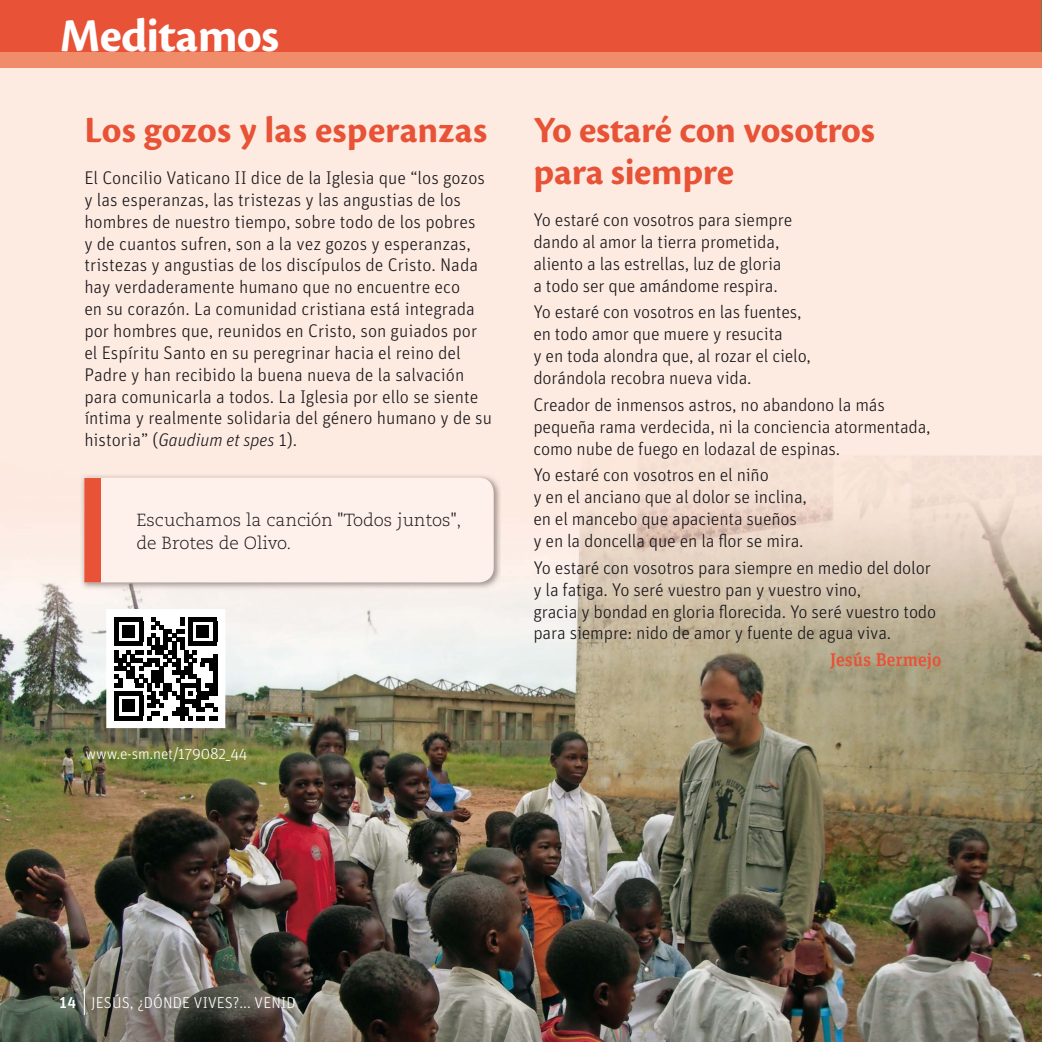
<style>
.page{position:relative;width:1042px;height:1042px;background:#fff}
.page>*{position:absolute;margin:0;border:0;box-sizing:border-box;transform-origin:0 0}
.t1{font:700 49px "Cronos Pro";letter-spacing:-.015em;color:#fff}
.t2{font:700 38.5px/42px "Cronos Pro";letter-spacing:-.005em;color:#e85236}
.t3{font:300 18.38px/21.9px "Unit Pro";letter-spacing:-.01em;color:#1a171c}
.t4{font:500 18.38px "Unit Slab Pro";color:#e85236}
.t5{font:300 17.5px/23.6px "Caecilia LT Std";color:#1a171c}
.t6{font:300 15.75px "Unit Pro";letter-spacing:.01em;color:#fff}
.t7{font:300 15.75px "Unit Pro";letter-spacing:-.01em;color:#fff}
.s1{font-style:italic}
.s2{font-weight:500}
</style>
<div class="page">
<img style="left:0;top:68px;width:1042px;height:974px">
<svg style="left:84px;top:988px;width:1px;height:27px"></svg>
<div style="left:0;top:39px;width:1042px;height:29px;background:#f08c6a"></div>
<div style="left:0;top:0;width:1042px;height:52px;background:#e85236"></div>
<img style="left:80px;top:474px;width:421px;height:116px">
<div style="left:101px;top:478px;width:393px;height:104px;background:#fef0ea"></div>
<div style="left:84px;top:478px;width:17px;height:104px;background:#e85236"></div>
<div style="left:107px;top:610px;width:117px;height:117px;background:#fff"></div>
<svg style="left:114px;top:617px;width:103px;height:103px"></svg>
<h1 class="t1" style="left:60px;top:17px;width:221px">Meditamos</h1>
<h2 class="t2" style="left:84px;top:112px;width:404px">Los gozos y las esperanzas</h2>
<p class="t3" style="left:84px;top:168px;width:409px">El Concilio Vaticano II dice de la Iglesia que “los gozos y las esperanzas, las tristezas y las angustias de los hombres de nuestro tiempo, sobre todo de los pobres<br>y de cuantos sufren, son a la vez gozos y esperanzas, tristezas y angustias de los discípulos de Cristo. Nada hay verdaderamente humano que no encuentre eco<br>en su corazón. La comunidad cristiana está integrada por hombres que, reunidos en Cristo, son guiados por el Espíritu Santo en su peregrinar hacia el reino del Padre y han recibido la buena nueva de la salvación para comunicarla a todos. La Iglesia por ello se siente íntima y realmente solidaria del género humano y de su historia” (<span class="s1">Gaudium et spes</span> 1).</p>
<p class="t5" style="left:136px;top:509px;width:326px">Escuchamos la canción "Todos juntos", de Brotes de Olivo.</p>
<p class="t7" style="left:85px;top:747px;width:163px">www.e-sm.net/179082_44</p>
<h2 class="t2" style="left:533px;top:112px;width:343px">Yo estaré con vosotros para siempre</h2>
<p class="t3" style="left:533px;top:210px;width:260px">Yo estaré con vosotros para siempre dando al amor la tierra prometida, aliento a las estrellas, luz de gloria a todo ser que amándome respira.</p>
<p class="t3" style="left:533px;top:303px;width:279px">Yo estaré con vosotros en las fuentes, en todo amor que muere y resucita<br>y en toda alondra que, al rozar el cielo, dorándola recobra nueva vida.</p>
<p class="t3" style="left:533px;top:395px;width:399px">Creador de inmensos astros, no abandono la más pequeña rama verdecida, ni la conciencia atormentada, como nube de fuego en lodazal de espinas.</p>
<p class="t3" style="left:533px;top:466px;width:275px">Yo estaré con vosotros en el niño<br>y en el anciano que al dolor se inclina, en el mancebo que apacienta sueños y en la doncella que en la flor se mira.</p>
<p class="t3" style="left:533px;top:558px;width:404px">Yo estaré con vosotros para siempre en medio del dolor y la fatiga. Yo seré vuestro pan y vuestro vino,<br>gracia y bondad en gloria florecida. Yo seré vuestro todo para siempre: nido de amor y fuente de agua viva.</p>
<p class="t4" style="left:830px;top:653px;width:113px">Jesús Bermejo</p>
<p class="t6" style="left:59px;top:997px;width:238px"><span class="s2">14</span> JESÚS, ¿DÓNDE VIVES?... VENID</p>
</div>
